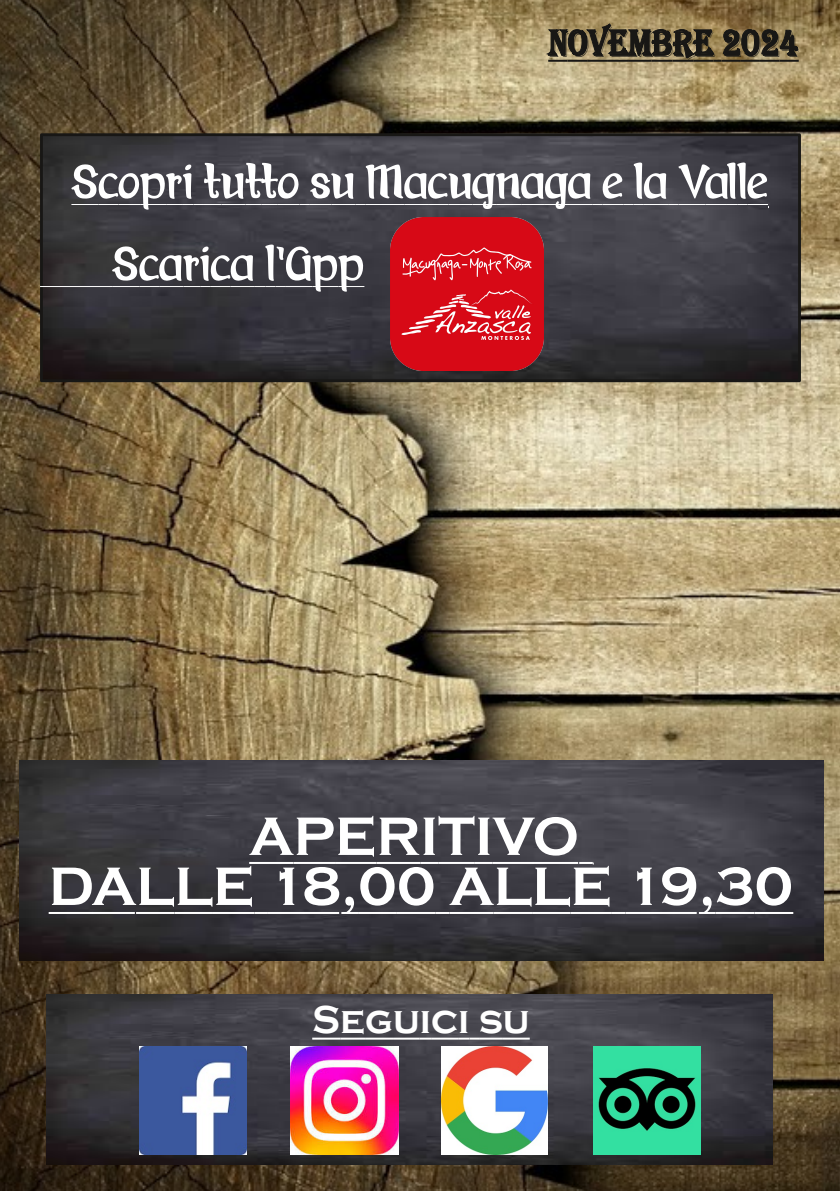
<style>
.page{position:relative;width:840px;height:1191px;background:#fff}
.page>*{position:absolute;margin:0;border:0;box-sizing:border-box;transform-origin:0 0}
.t1{font:60px/82px "Faerytale Woods";color:#fff}
.t2{font:700 56px/50px "Copperplate Gothic";color:#fff;text-align:center}
.t3{font:700 40px "Copperplate Gothic";color:#fff}
.t4{font:38px "Algerian";color:#181715;scale:.85 1}
</style>
<div class="page">
<img style="left:0;top:0;width:839px;height:1191px">
<img style="left:20px;top:760px;width:803px;height:200px">
<img style="left:46px;top:994px;width:726px;height:170px">
<hr style="left:249px;top:862px;width:44px;height:2px;background:#fff">
<hr style="left:293px;top:862px;width:42px;height:2px;background:#fff">
<hr style="left:335px;top:862px;width:41px;height:2px;background:#fff">
<hr style="left:376px;top:862px;width:44px;height:2px;background:#fff">
<svg style="left:420px;top:862px;width:18px;height:2px"></svg>
<hr style="left:438px;top:862px;width:36px;height:2px;background:#fff">
<svg style="left:474px;top:862px;width:18px;height:2px"></svg>
<hr style="left:492px;top:862px;width:41px;height:2px;background:#fff">
<hr style="left:532px;top:862px;width:46px;height:2px;background:#fff">
<svg style="left:579px;top:862px;width:14px;height:2px"></svg>
<hr style="left:49px;top:912px;width:44px;height:2px;background:#fff">
<hr style="left:92px;top:912px;width:43px;height:2px;background:#fff">
<hr style="left:136px;top:912px;width:38px;height:2px;background:#fff">
<hr style="left:174px;top:912px;width:39px;height:2px;background:#fff">
<hr style="left:213px;top:912px;width:41px;height:2px;background:#fff">
<svg style="left:254px;top:912px;width:14px;height:2px"></svg>
<hr style="left:268px;top:912px;width:36px;height:2px;background:#fff">
<hr style="left:302px;top:912px;width:37px;height:2px;background:#fff">
<svg style="left:341px;top:912px;width:17px;height:2px"></svg>
<hr style="left:358px;top:912px;width:38px;height:2px;background:#fff">
<hr style="left:396px;top:912px;width:39px;height:2px;background:#fff">
<svg style="left:435px;top:912px;width:14px;height:2px"></svg>
<hr style="left:449px;top:912px;width:44px;height:2px;background:#fff">
<hr style="left:493px;top:912px;width:38px;height:2px;background:#fff">
<hr style="left:531px;top:912px;width:39px;height:2px;background:#fff">
<hr style="left:570px;top:912px;width:41px;height:2px;background:#fff">
<svg style="left:611px;top:912px;width:14px;height:2px"></svg>
<hr style="left:625px;top:912px;width:36px;height:2px;background:#fff">
<hr style="left:659px;top:912px;width:37px;height:2px;background:#fff">
<svg style="left:698px;top:912px;width:17px;height:2px"></svg>
<hr style="left:715px;top:912px;width:39px;height:2px;background:#fff">
<hr style="left:754px;top:912px;width:38px;height:2px;background:#fff">
<img style="left:139px;top:1046px;width:108px;height:108px">
<img style="left:290px;top:1046px;width:108px;height:108px">
<img style="left:441px;top:1046px;width:106px;height:108px">
<img style="left:592px;top:1046px;width:108px;height:108px">
<hr style="left:312px;top:1037px;width:28px;height:2px;background:#fff">
<hr style="left:340px;top:1037px;width:25px;height:2px;background:#fff">
<hr style="left:365px;top:1037px;width:28px;height:2px;background:#fff">
<hr style="left:393px;top:1037px;width:26px;height:2px;background:#fff">
<svg style="left:419px;top:1037px;width:12px;height:2px"></svg>
<hr style="left:431px;top:1037px;width:27px;height:2px;background:#fff">
<svg style="left:458px;top:1037px;width:21px;height:2px"></svg>
<hr style="left:479px;top:1037px;width:23px;height:2px;background:#fff">
<hr style="left:502px;top:1037px;width:27px;height:2px;background:#fff">
<img style="left:44px;top:137px;width:752px;height:241px">
<div style="left:40px;top:133px;width:760px;height:249px;border:3px solid #181715"></div>
<svg style="left:71px;top:204px;width:294px;height:1px"></svg>
<hr style="left:365px;top:204px;width:39px;height:1px;background:#fff">
<svg style="left:404px;top:204px;width:364px;height:4px"></svg>
<hr style="left:40px;top:286px;width:72px;height:1px;background:#fff">
<svg style="left:112px;top:286px;width:252px;height:1px"></svg>
<img style="left:390px;top:217px;width:153px;height:153px">
<svg style="left:548px;top:60px;width:19px;height:2px"></svg>
<hr style="left:567px;top:60px;width:20px;height:2px;background:#181715">
<hr style="left:587px;top:60px;width:20px;height:2px;background:#181715">
<hr style="left:607px;top:60px;width:20px;height:2px;background:#181715">
<hr style="left:627px;top:60px;width:24px;height:2px;background:#181715">
<hr style="left:651px;top:60px;width:21px;height:2px;background:#181715">
<hr style="left:672px;top:60px;width:20px;height:2px;background:#181715">
<hr style="left:692px;top:60px;width:20px;height:2px;background:#181715">
<svg style="left:712px;top:60px;width:66px;height:2px"></svg>
<hr style="left:778px;top:60px;width:20px;height:2px;background:#181715">
<p class="t4" style="left:549px;top:23px;width:296px">NOVEMBRE 2024</p>
<p class="t1" style="left:112px;top:142px;width:657px;text-indent:-41px">Scopri tutto su Macugnaga e la Valle<br>Scarica l'App</p>
<p class="t2" style="left:49px;top:811px;width:745px">APERITIVO<br>DALLE 18,00 ALLE 19,30</p>
<p class="t3" style="left:312px;top:997px;width:219px">Seguici su</p>
</div>
